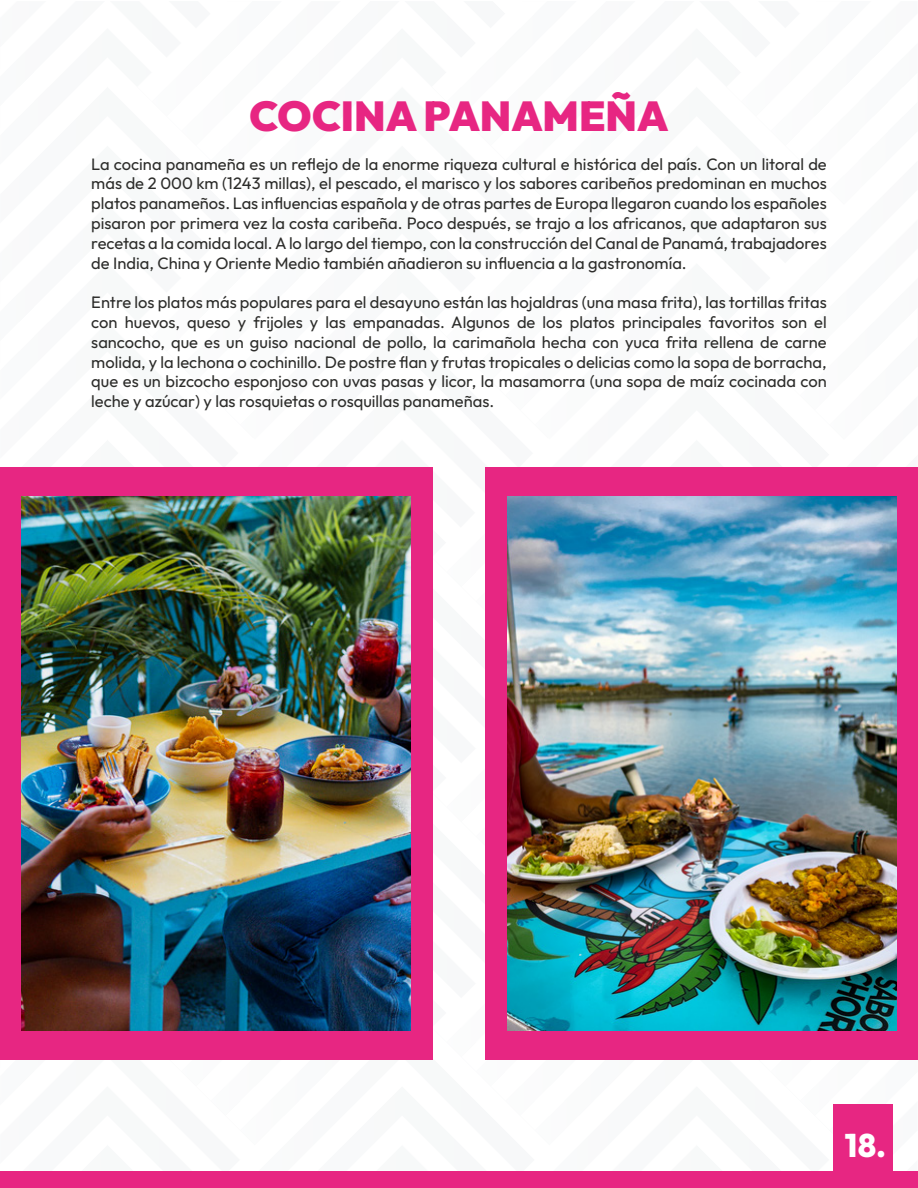
<style>
.page{position:relative;width:918px;height:1188px;background:#fff}
.page>*{position:absolute;margin:0;border:0;box-sizing:border-box;transform-origin:0 0}
.t1{font:900 41.7px "Outfit";color:#e72682}
.t2{font:800 32.55px "Outfit";color:#fff}
.t3{font:16.5px/19.8px "Outfit";color:#2d2d2b;text-align:justify}
</style>
<div class="page">
<div style="left:833px;top:1105px;width:59px;height:83px;background:#e72682"></div>
<div style="left:0;top:1171px;width:918px;height:17px;background:#e72682"></div>
<div style="left:0;top:467px;width:432px;height:593px;background:#e72682"></div>
<img style="left:21px;top:497px;width:390px;height:533px">
<div style="left:486px;top:467px;width:432px;height:593px;background:#e72682"></div>
<img style="left:507px;top:497px;width:390px;height:533px">
<h1 class="t1" style="left:250px;top:88px;width:421px">COCINA PANAMEÑA</h1>
<p class="t3" style="left:91px;top:154px;width:737px">La cocina panameña es un reflejo de la enorme riqueza cultural e histórica del país. Con un litoral de más de 2 000 km (1243 millas), el pescado, el marisco y los sabores caribeños predominan en muchos platos panameños. Las influencias española y de otras partes de Europa llegaron cuando los españoles pisaron por primera vez la costa caribeña. Poco después, se trajo a los africanos, que adaptaron sus recetas a la comida local. A lo largo del tiempo, con la construcción del Canal de Panamá, trabajadores de India, China y Oriente Medio también añadieron su influencia a la gastronomía.</p>
<p class="t3" style="left:91px;top:293px;width:737px">Entre los platos más populares para el desayuno están las hojaldras (una masa frita), las tortillas fritas con huevos, queso y frijoles y las empanadas. Algunos de los platos principales favoritos son el sancocho, que es un guiso nacional de pollo, la carimañola hecha con yuca frita rellena de carne molida, y la lechona o cochinillo. De postre flan y frutas tropicales o delicias como la sopa de borracha, que es un bizcocho esponjoso con uvas pasas y licor, la masamorra (una sopa de maíz cocinada con leche y azúcar) y las rosquietas o rosquillas panameñas.</p>
<h2 class="t2" style="left:845px;top:1124px;width:43px">18.</h2>
</div>
